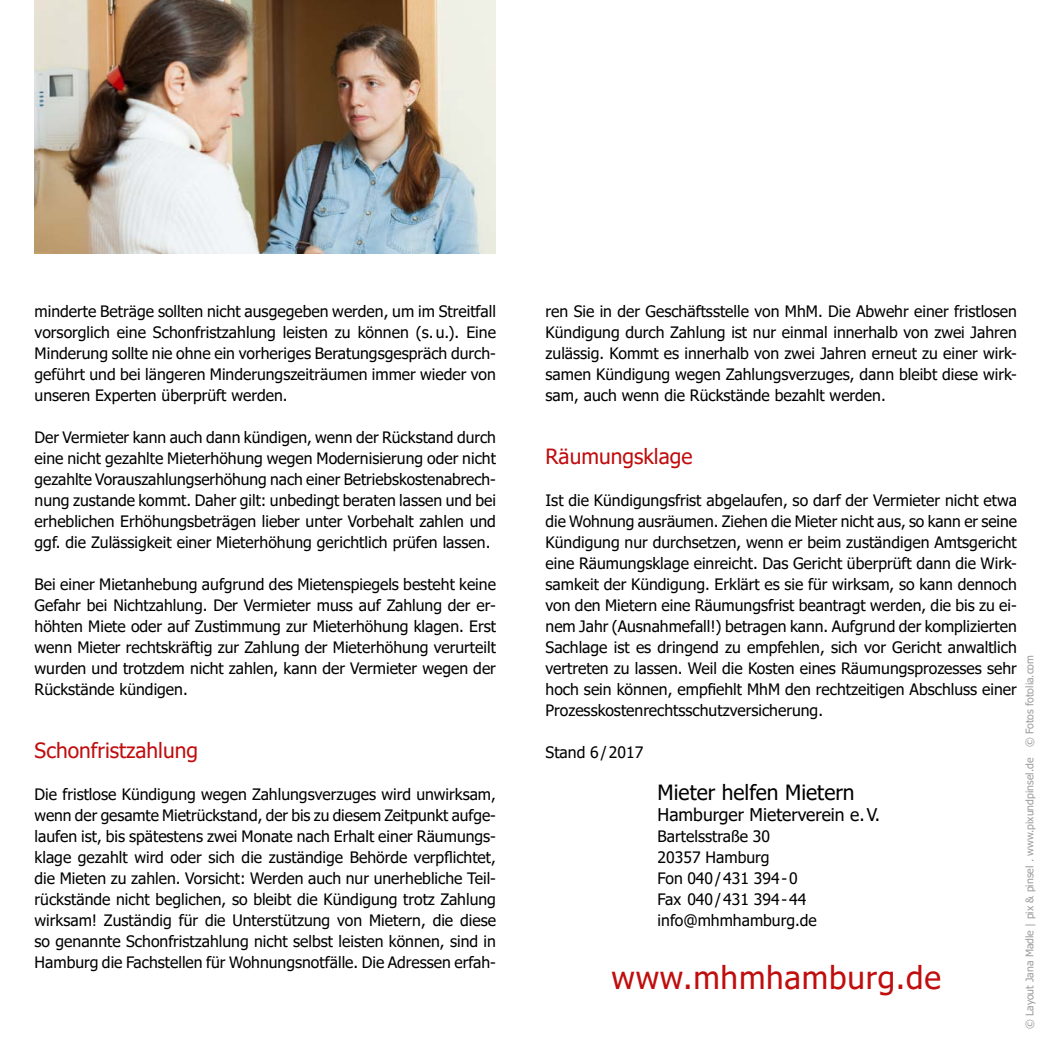
<style>
.page{position:relative;width:1042px;height:1042px;background:#fff}
.page>*{position:absolute;margin:0;border:0;box-sizing:border-box;transform-origin:0 0}
.t1{font:31.5px "Tahoma";letter-spacing:.025em;color:#c00d0e}
.t2{font:21px "Tahoma";color:#c00d0e}
.t3{font:21px "Tahoma";color:#000}
.t4{font:17.5px "Tahoma";color:#000}
.t5{font:15.75px/21px "Tahoma";color:#000;text-align:justify}
.t6{font:10.5px "Tahoma";color:#9d9d9c}
</style>
<div class="page">
<img style="left:35px;top:0;width:461px;height:254px">
<p class="t5" style="left:35px;top:301px;width:463px">minderte Beträge sollten nicht ausgegeben werden, um im Streitfall vorsorglich eine Schonfristzahlung leisten zu können (s. u.). Eine Minderung sollte nie ohne ein vorheriges Beratungsgespräch durch&shy;geführt und bei längeren Minderungszeiträumen immer wieder von unseren Experten überprüft werden.</p>
<p class="t5" style="left:35px;top:427px;width:463px">Der Vermieter kann auch dann kündigen, wenn der Rückstand durch eine nicht gezahlte Mieterhöhung wegen Modernisierung oder nicht gezahlte Vorauszahlungserhöhung nach einer Betriebskostenabrech&shy;nung zustande kommt. Daher gilt: unbedingt beraten lassen und bei erheblichen Erhöhungsbeträgen lieber unter Vorbehalt zahlen und ggf. die Zulässigkeit einer Mieterhöhung gerichtlich prüfen lassen.</p>
<p class="t5" style="left:35px;top:574px;width:463px">Bei einer Mietanhebung aufgrund des Mietenspiegels besteht keine Gefahr bei Nichtzahlung. Der Vermieter muss auf Zahlung der er&shy;höhten Miete oder auf Zustimmung zur Mieterhöhung klagen. Erst wenn Mieter rechtskräftig zur Zahlung der Mieterhöhung verurteilt wurden und trotzdem nicht zahlen, kann der Vermieter wegen der Rückstände kündigen.</p>
<h2 class="t2" style="left:35px;top:736px;width:165px">Schonfristzahlung</h2>
<p class="t5" style="left:35px;top:784px;width:463px">Die fristlose Kündigung wegen Zahlungsverzuges wird unwirksam, wenn der gesamte Mietrückstand, der bis zu diesem Zeitpunkt aufge&shy;laufen ist, bis spätestens zwei Monate nach Erhalt einer Räumungs&shy;klage gezahlt wird oder sich die zuständige Behörde verpflichtet, die Mieten zu zahlen. Vorsicht: Werden auch nur unerhebliche Teil&shy;rückstände nicht beglichen, so bleibt die Kündigung trotz Zahlung wirksam! Zuständig für die Unterstützung von Mietern, die diese so genannte Schonfristzahlung nicht selbst leisten können, sind in Hamburg die Fachstellen für Wohnungsnotfälle. Die Adressen erfah-</p>
<p class="t5" style="left:545px;top:301px;width:473px">ren Sie in der Geschäftsstelle von MhM. Die Abwehr einer fristlosen Kündigung durch Zahlung ist nur einmal innerhalb von zwei Jahren zulässig. Kommt es innerhalb von zwei Jahren erneut zu einer wirk&shy;samen Kündigung wegen Zahlungsverzuges, dann bleibt diese wirk&shy;sam, auch wenn die Rückstände bezahlt werden.</p>
<h2 class="t2" style="left:545px;top:442px;width:148px">Räumungsklage</h2>
<p class="t5" style="left:545px;top:490px;width:473px">Ist die Kündigungsfrist abgelaufen, so darf der Vermieter nicht etwa die Wohnung ausräumen. Ziehen die Mieter nicht aus, so kann er seine Kündigung nur durchsetzen, wenn er beim zuständigen Amtsgericht eine Räumungsklage einreicht. Das Gericht überprüft dann die Wirk&shy;samkeit der Kündigung. Erklärt es sie für wirksam, so kann dennoch von den Mietern eine Räumungsfrist beantragt werden, die bis zu ei&shy;nem Jahr (Ausnahmefall!) betragen kann. Aufgrund der komplizierten Sachlage ist es dringend zu empfehlen, sich vor Gericht anwaltlich vertreten zu lassen. Weil die Kosten eines Räumungsprozesses sehr hoch sein können, empfiehlt MhM den rechtzeitigen Abschluss einer Prozesskostenrechtsschutzversicherung.</p>
<p class="t5" style="left:545px;top:742px;width:99px">Stand 6 / 2017</p>
<h2 class="t3" style="left:657px;top:778px;width:198px">Mieter helfen Mietern</h2>
<p class="t4" style="left:657px;top:803px;width:224px">Hamburger Mieterverein e. V.</p>
<p class="t5" style="left:657px;top:826px;width:161px;text-align:left">Bartelsstraße 30<br>20357 Hamburg<br>Fon 040 / 431 394 - 0<br>Fax 040 / 431 394 - 44 info@mhmhamburg.de</p>
<h1 class="t1" style="left:611px;top:956px;width:331px">www.mhmhamburg.de</h1>
<p class="t6" style="left:1022px;top:1029px;width:376px;rotate:-90deg">© Layout Jana Madle | pix &amp; pinsel . www.pixundpinsel.de © Fotos fotolia.com</p>
</div>
